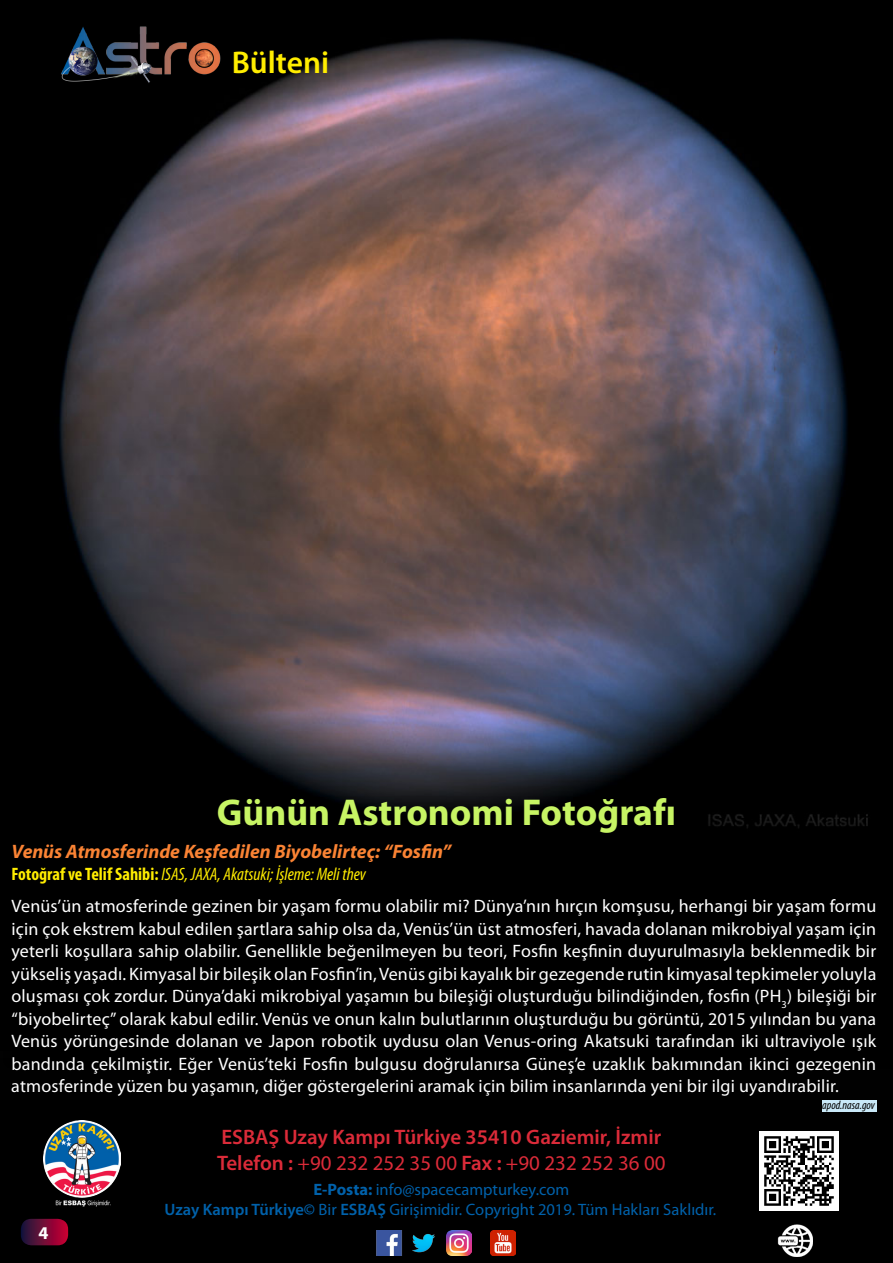
<style>
.page{position:relative;width:893px;height:1263px;background:#fff}
.page>*{position:absolute;margin:0;border:0;box-sizing:border-box;transform-origin:0 0}
.t1{font:700 37.5px "Myriad Pro";color:#c7f464}
.t2{font:600 31.5px "Myriad Pro";color:#ffed00}
.t3{font:600 21px/25.5px "Myriad Pro";color:#db2b39}
.t4{font:italic 700 19.5px "Myriad Pro";color:#fa8334}
.t5{font:18px/22.5px "Myriad Pro";letter-spacing:.01em;color:#fff}
.t6{font:700 18px "Myriad Pro";color:#fff}
.t7{font:16.5px/20px "Myriad Pro";color:#0061aa;text-align:center}
.t8{font:italic condensed 12px "Myriad Pro";color:#000}
.s1{font-weight:700;font-stretch:condensed;color:#ffed00}
.s2{font-style:italic;font-stretch:condensed;color:#ffed00}
.s3{font-weight:400}
.s4{font-weight:700}
.s5{font-weight:600}
</style>
<div class="page">
<div style="left:0;top:0;width:893px;height:1050px;background:#000"></div>
<div style="left:0;top:791px;width:893px;height:472px;background:#000"></div>
<img style="left:59px;top:39px;width:809px;height:789px">
<img style="left:376px;top:1230px;width:26px;height:26px">
<img style="left:446px;top:1230px;width:26px;height:26px">
<img style="left:412px;top:1234px;width:23px;height:19px">
<img style="left:490px;top:1230px;width:25px;height:26px">
<img style="left:778px;top:1225px;width:35px;height:32px">
<img style="left:44px;top:1121px;width:77px;height:86px">
<img style="left:760px;top:1132px;width:78px;height:78px">
<img style="left:59px;top:26px;width:166px;height:59px">
<svg style="left:21px;top:1219px;width:47px;height:26px"></svg>
<div style="left:822px;top:1100px;width:54px;height:12px;background:#c9e9f8"></div>
<h2 class="t2" style="left:232px;top:42px;width:99px">Bülteni</h2>
<h1 class="t1" style="left:217px;top:788px;width:461px">Günün Astronomi Fotoğrafı</h1>
<p class="t4" style="left:12px;top:839px;width:441px">Venüs Atmosferinde Keşfedilen Biyobelirteç: “Fosfin”</p>
<p class="t5" style="left:12px;top:857px;width:866px;line-height:32.1px"><span class="s1">Fotoğraf ve Telif Sahibi:</span> <span class="s2">ISAS, JAXA, Akatsuki; İşleme: Meli thev<br></span>Venüs’ün atmosferinde gezinen bir yaşam formu olabilir mi? Dünya’nın hırçın komşusu, herhangi bir yaşam formu</p>
<p class="t5" style="left:11px;top:917px;width:866px;text-align:justify">için çok ekstrem kabul edilen şartlara sahip olsa da, Venüs’ün üst atmosferi, havada dolanan mikrobiyal yaşam için yeterli koşullara sahip olabilir. Genellikle beğenilmeyen bu teori, Fosfin keşfinin duyurulmasıyla beklenmedik bir yükseliş yaşadı. Kimyasal bir bileşik olan Fosfin’in,Venüs gibi kayalık bir gezegende rutin kimyasaltepkimeler yoluyla oluşması çok zordur. Dünya’daki mikrobiyal yaşamın bu bileşiği oluşturduğu bilindiğinden, fosfin (PH<sub>3</sub>) bileşiği bir “biyobelirteç” olarak kabul edilir. Venüs ve onun kalın bulutlarının oluşturduğu bu görüntü, 2015 yılından bu yana Venüs yörüngesinde dolanan ve Japon robotik uydusu olan Venus-oring Akatsuki tarafından iki ultraviyole ışık bandında çekilmiştir. Eğer Venüs’teki Fosfin bulgusu doğrulanırsa Güneş’e uzaklık bakımından ikinci gezegenin atmosferinde yüzen bu yaşamın, diğer göstergelerini aramak için bilim insanlarında yeni bir ilgi uyandırabilir.</p>
<p class="t8" style="left:822px;top:1098px;width:54px">apod.nasa.gov</p>
<p class="t6" style="left:38px;top:1221px;width:11px">4</p>
<p class="t3" style="left:217px;top:1124px;width:450px">ESBAŞ Uzay Kampı Türkiye 35410 Gaziemir, İzmir<br>Telefon : <span class="s3">+90 232 252 35 00</span> Fax : <span class="s3">+90 232 252 36 00</span></p>
<p class="t7" style="left:165px;top:1179px;width:553px"><span class="s4">E-Posta:</span> info@spacecampturkey.com<br><span class="s5">Uzay Kampı Türkiye©</span> Bir <span class="s5">ESBAŞ</span> Girişimidir. Copyright 2019. Tüm Hakları Saklıdır.</p>
</div>
